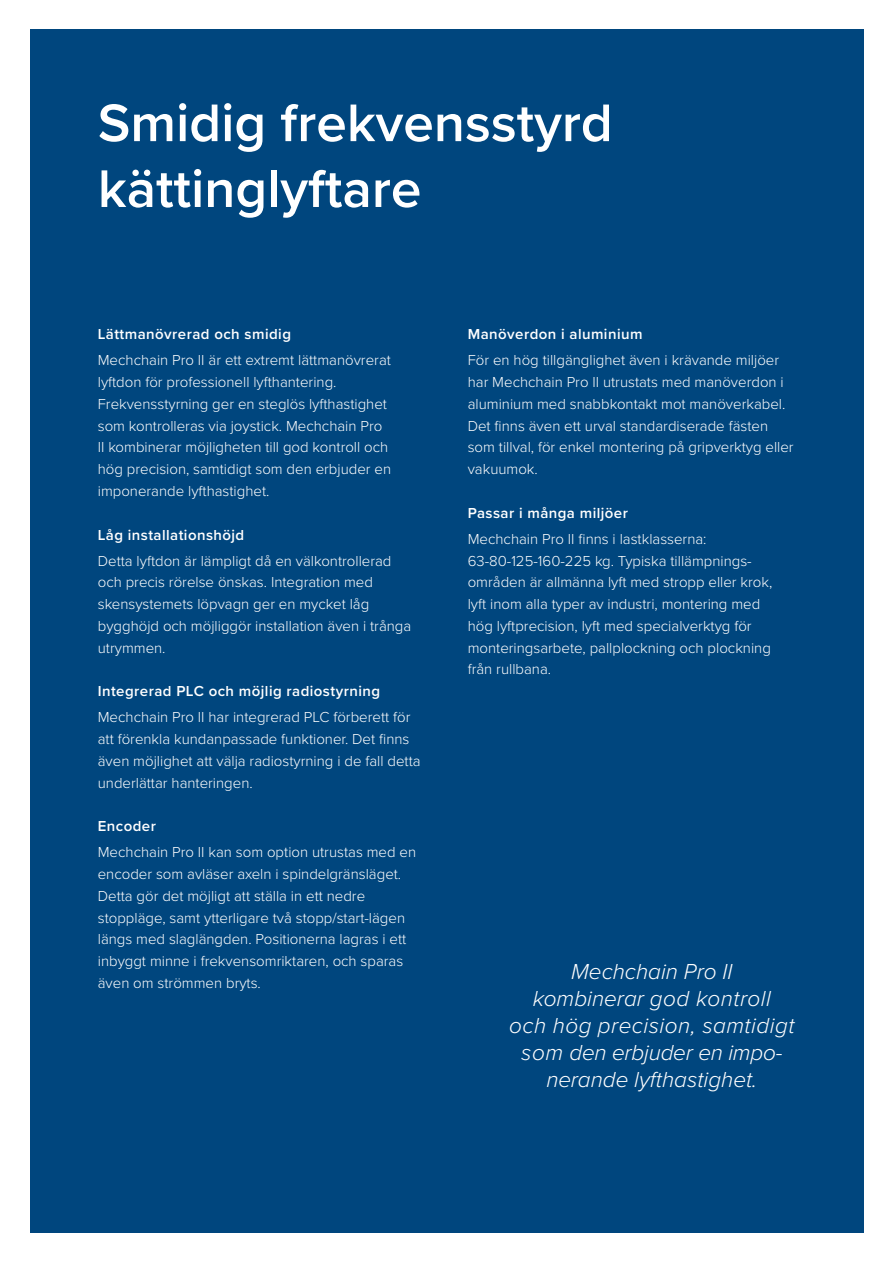
<style>
.page{position:relative;width:893px;height:1263px;background:#fff}
.page>*{position:absolute;margin:0;border:0;box-sizing:border-box;transform-origin:0 0}
.t1{font:600 54.9px/65.8px "Proxima Nova";color:#fff}
.Citat{font:italic 300 22.5px/27px "Proxima Nova";color:#fff;text-align:center}
.Liten_rubrik{font:300 15px/21.8px "Proxima Nova";color:#fff}
.Liten_rubrik-2{font:600 15px "Proxima Nova";letter-spacing:.03em;color:#fff}
</style>
<div class="page">
<div style="left:30px;top:30px;width:833px;height:1203px;background:#00467e"></div>
<p class="t1" style="left:98px;top:88px;width:516px">Smidig frekvensstyrd kättinglyftare</p>
<p class="Liten_rubrik-2" style="left:98px;top:323px;width:195px">Lättmanövrerad och smidig</p>
<p class="Liten_rubrik" style="left:98px;top:349px;width:295px">Mechchain Pro II är ett extremt lättmanövrerat lyftdon för professionell lyfthantering.<br>Frekvensstyrning ger en steglös lyfthastighet som kontrolleras via joystick. Mechchain Pro II kombinerar möjligheten till god kontroll och hög precision, samtidigt som den erbjuder en imponerande lyfthastighet.</p>
<p class="Liten_rubrik-2" style="left:98px;top:523px;width:148px">Låg installationshöjd</p>
<p class="Liten_rubrik" style="left:98px;top:549px;width:315px">Detta lyftdon är lämpligt då en välkontrollerad och precis rörelse önskas. Integration med skensystemets löpvagn ger en mycket låg bygghöjd och möjliggör installation även i trånga utrymmen.</p>
<p class="Liten_rubrik-2" style="left:98px;top:680px;width:284px">Integrerad PLC och möjlig radiostyrning</p>
<p class="Liten_rubrik" style="left:98px;top:706px;width:324px">Mechchain Pro II har integrerad PLC förberett för att förenkla kundanpassade funktioner. Det finns även möjlighet att välja radiostyrning i de fall detta underlättar hanteringen.</p>
<p class="Liten_rubrik-2" style="left:98px;top:815px;width:60px">Encoder</p>
<p class="Liten_rubrik" style="left:98px;top:841px;width:320px">Mechchain Pro II kan som option utrustas med en encoder som avläser axeln i spindelgränsläget.<br>Detta gör det möjligt att ställa in ett nedre stoppläge, samt ytterligare två stopp/start-lägen längs med slaglängden. Positionerna lagras i ett inbyggt minne i frekvensomriktaren, och sparas även om strömmen bryts.</p>
<p class="Liten_rubrik-2" style="left:468px;top:323px;width:176px">Manöverdon i aluminium</p>
<p class="Liten_rubrik" style="left:468px;top:349px;width:327px">För en hög tillgänglighet även i krävande miljöer har Mechchain Pro II utrustats med manöverdon i aluminium med snabbkontakt mot manöverkabel.<br>Det finns även ett urval standardiserade fästen som tillval, för enkel montering på gripverktyg eller vakuumok.</p>
<p class="Liten_rubrik-2" style="left:468px;top:502px;width:162px">Passar i många miljöer</p>
<p class="Liten_rubrik" style="left:468px;top:527px;width:306px">Mechchain Pro II finns i lastklasserna:<br>63-80-125-160-225 kg. Typiska tillämpnings&shy;områden är allmänna lyft med stropp eller krok, lyft inom alla typer av industri, montering med hög lyftprecision, lyft med specialverktyg för monteringsarbete, pallplockning och plockning från rullbana.</p>
<p class="Citat" style="left:509px;top:957px;width:287px">Mechchain Pro II<br>kombinerar god kontroll<br>och hög precision, samtidigt som den erbjuder en impo&shy;nerande lyfthastighet.</p>
</div>
